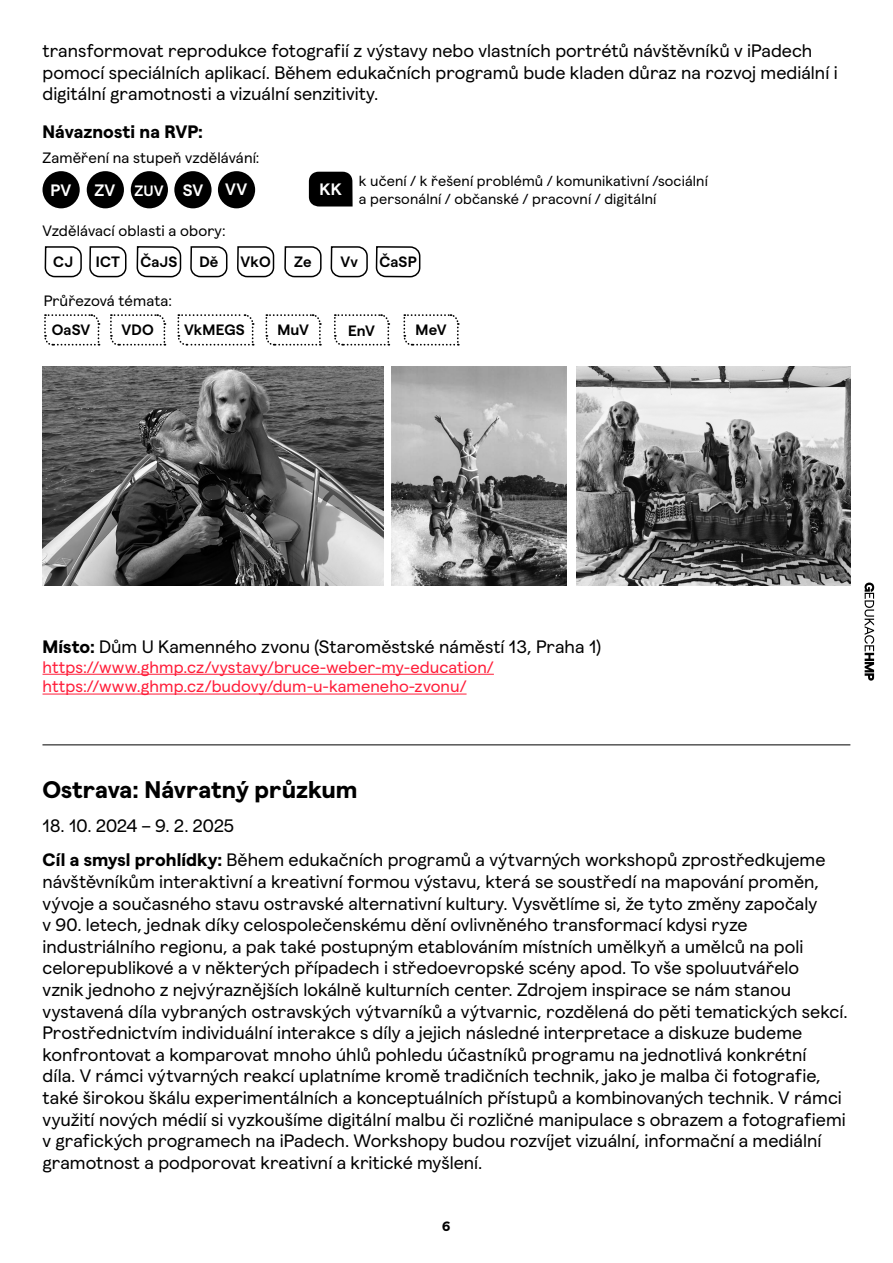
<style>
.page{position:relative;width:893px;height:1263px;background:#fff}
.page>*{position:absolute;margin:0;border:0;box-sizing:border-box;transform-origin:0 0}
.t1{font:700 24px "Magger";color:#000}
.t2{font:18px/21.6px "Magger";color:#000}
.t3{font:700 18px "Magger";color:#000}
.t4{font:16.5px/19.8px "Magger";letter-spacing:.005em;color:#ff1d39}
.t5{font:600 16.5px "Magger";letter-spacing:.005em;color:#fff}
.t6{font:15px "Magger";letter-spacing:.005em;color:#000}
.t7{font:600 15px "Magger";letter-spacing:.005em;color:#000}
.t8{font:14.55px/17.4px "Magger";letter-spacing:.01em;color:#000}
.t9{font:700 13.5px "Magger";color:#000}
.s1{font-size:15px}
.s2{font-weight:700}
</style>
<div class="page">
<svg style="left:864px;top:582px;width:10px;height:99px"></svg>
<svg style="left:44px;top:171px;width:83px;height:107px"></svg>
<svg style="left:136px;top:171px;width:46px;height:107px"></svg>
<svg style="left:190px;top:171px;width:38px;height:107px"></svg>
<svg style="left:236px;top:171px;width:39px;height:107px"></svg>
<svg style="left:375px;top:246px;width:46px;height:32px"></svg>
<img style="left:43px;top:366px;width:340px;height:219px">
<img style="left:392px;top:367px;width:174px;height:218px">
<img style="left:576px;top:367px;width:274px;height:218px">
<hr style="left:43px;top:674px;width:451px;height:1px;background:#ff1d39">
<hr style="left:43px;top:694px;width:424px;height:1px;background:#ff1d39">
<div style="left:43px;top:171px;width:37px;height:37px;background:#000;border-radius:50%"></div>
<div style="left:87px;top:171px;width:37px;height:37px;background:#000;border-radius:50%"></div>
<div style="left:131px;top:171px;width:37px;height:37px;background:#000;border-radius:50%"></div>
<div style="left:174px;top:171px;width:38px;height:37px;background:#000;border-radius:50%"></div>
<div style="left:218px;top:171px;width:37px;height:37px;background:#000;border-radius:50%"></div>
<svg style="left:284px;top:171px;width:84px;height:107px"></svg>
<svg style="left:44px;top:314px;width:56px;height:32px"></svg>
<svg style="left:110px;top:314px;width:56px;height:32px"></svg>
<svg style="left:177px;top:314px;width:78px;height:32px"></svg>
<svg style="left:265px;top:314px;width:57px;height:32px"></svg>
<svg style="left:334px;top:314px;width:56px;height:32px"></svg>
<svg style="left:403px;top:314px;width:57px;height:32px"></svg>
<hr style="left:42px;top:744px;width:808px;height:1px;background:#000">
<p class="t2" style="left:43px;top:39px;width:797px">transformovat reprodukce fotografií z výstavy nebo vlastních portrétů návštěvníků v iPadech pomocí speciálních aplikací. Během edukačních programů bude kladen důraz na rozvoj mediální i digitální gramotnosti a vizuální senzitivity.</p>
<p class="t3" style="left:43px;top:117px;width:162px">Návaznosti na RVP:</p>
<p class="t6" style="left:43px;top:147px;width:218px">Zaměření na stupeň vzdělávání:</p>
<p class="t5" style="left:50px;top:178px;width:22px">PV</p>
<p class="t5" style="left:94px;top:178px;width:110px">ZV <span class="s1">ZUV</span> SV</p>
<p class="t5" style="left:225px;top:177px;width:24px">VV</p>
<p class="t8" style="left:359px;top:171px;width:351px">k učení / k řešení problémů / komunikativní /sociální a personální / občanské / pracovní / digitální</p>
<p class="t5" style="left:320px;top:177px;width:24px">KK</p>
<p class="t6" style="left:43px;top:220px;width:185px">Vzdělávací oblasti a obory:</p>
<p class="t7" style="left:53px;top:251px;width:22px">CJ</p>
<p class="t7" style="left:96px;top:251px;width:26px">ICT</p>
<p class="t7" style="left:140px;top:251px;width:39px">ČaJS</p>
<p class="t7" style="left:199px;top:251px;width:20px">Dě</p>
<p class="t7" style="left:241px;top:251px;width:32px">VkO</p>
<p class="t7" style="left:294px;top:251px;width:19px">Ze</p>
<p class="t7" style="left:341px;top:251px;width:19px">Vv</p>
<p class="t7" style="left:379px;top:251px;width:39px">ČaSP</p>
<p class="t6" style="left:44px;top:290px;width:130px">Průřezová témata:</p>
<p class="t7" style="left:52px;top:319px;width:40px">OaSV</p>
<p class="t7" style="left:122px;top:319px;width:34px">VDO</p>
<p class="t7" style="left:184px;top:319px;width:62px">VkMEGS</p>
<p class="t7" style="left:277px;top:319px;width:33px">MuV</p>
<p class="t7" style="left:348px;top:319px;width:28px">EnV</p>
<p class="t7" style="left:416px;top:319px;width:32px">MeV</p>
<p class="t2" style="left:43px;top:634px;width:560px"><span class="s2">Místo:</span> Dům U Kamenného zvonu (Staroměstské náměstí 13, Praha 1)</p>
<p class="t4" style="left:43px;top:655px;width:453px">https://www.ghmp.cz/vystavy/bruce-weber-my-education/ https://www.ghmp.cz/budovy/dum-u-kameneho-zvonu/</p>
<h1 class="t1" style="left:43px;top:770px;width:317px">Ostrava: Návratný průzkum</h1>
<p class="t2" style="left:43px;top:807px;width:785px;line-height:34.3px">18. 10. 2024 – 9. 2. 2025<br><span class="s2">Cíl a smysl prohlídky:</span> Během edukačních programů a výtvarných workshopů zprostředkujeme</p>
<p class="t2" style="left:43px;top:869px;width:806px">návštěvníkům interaktivní a kreativní formou výstavu, která se soustředí na mapování proměn, vývoje a současného stavu ostravské alternativní kultury. Vysvětlíme si, že tyto změny započaly<br>v 90. letech, jednak díky celospolečenskému dění ovlivněného transformací kdysi ryze industriálního regionu, a pak také postupným etablováním místních umělkyň a umělců na poli celorepublikové a v některých případech i středoevropské scény apod. To vše spoluutvářelo<br>vznik jednoho z nejvýraznějších lokálně kulturních center. Zdrojem inspirace se nám stanou vystavená díla vybraných ostravských výtvarníků a výtvarnic, rozdělená do pěti tematických sekcí.<br>Prostřednictvím individuální interakce s díly a jejich následné interpretace a diskuze budeme konfrontovat a komparovat mnoho úhlů pohledu účastníků programu na jednotlivá konkrétní<br>díla. V rámci výtvarných reakcí uplatníme kromě tradičních technik, jako je malba či fotografie, také širokou škálu experimentálních a konceptuálních přístupů a kombinovaných technik. V rámci využití nových médií si vyzkoušíme digitální malbu či rozličné manipulace s obrazem a fotografiemi v grafických programech na iPadech. Workshopy budou rozvíjet vizuální, informační a mediální gramotnost a podporovat kreativní a kritické myšlení.</p>
<p class="t9" style="left:442px;top:1216px;width:10px">6</p>
</div>
